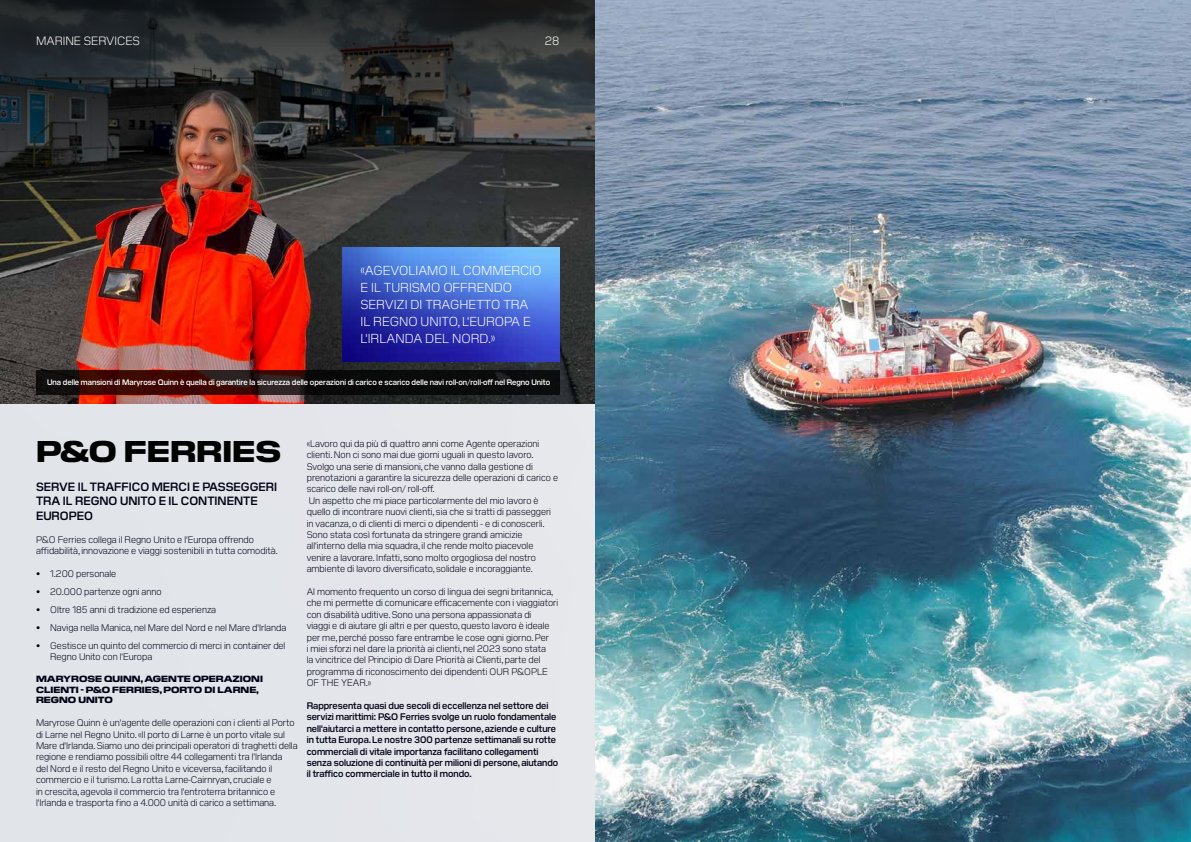
<style>
.page{position:relative;width:1191px;height:842px;background:#e2e5e9}
.page>*{position:absolute;margin:0;border:0;box-sizing:border-box;transform-origin:0 0}
.t1{font:800 30px "Pilat Wide";color:#000101}
.t2{font:300 13px/17px "Pilat";color:#fff}
.t3{font:600 12px/14.4px "Pilat";color:#000014}
.t4{font:300 12px "Pilat";color:#fff}
.t5{font:300 9.5px/11.4px "Pilat";color:#000014}
.t6{font:600 9.5px/11.4px "Pilat";color:#000014}
.t7{font:800 9px/10.8px "Pilat Wide";color:#000014}
.t8{font:600 7.9px "Pilat";color:#fff}
</style>
<div class="page">
<img style="left:0;top:213px;width:595px;height:191px">
<svg style="left:0;top:0;width:595px;height:213px;background:#2d2f30"></svg>
<svg style="left:36px;top:370px;width:523px;height:25px;background:#1e0c0a"></svg>
<img style="left:595px;top:0;width:596px;height:842px">
<img style="left:113px;top:90px;width:157px;height:129px">
<img style="left:342px;top:248px;width:217px;height:113px">
<p class="t4" style="left:36px;top:32px;width:105px">MARINE SERVICES</p>
<p class="t4" style="left:545px;top:32px;width:16px">28</p>
<h2 class="t2" style="left:360px;top:261px;width:182px">«AGEVOLIAMO IL COMMERCIO<br>E IL TURISMO OFFRENDO<br>SERVIZI DI TRAGHETTO TRA<br>IL REGNO UNITO, L'EUROPA E<br>L'IRLANDA DEL NORD.»</h2>
<p class="t8" style="left:47px;top:376px;width:504px">Una delle mansioni di Maryrose Quinn è quella di garantire la sicurezza delle operazioni di carico e scarico delle navi roll-on/roll-off nel Regno Unito</p>
<h1 class="t1" style="left:36px;top:430px;width:247px">P&amp;O FERRIES</h1>
<p class="t3" style="left:36px;top:478px;width:243px">SERVE IL TRAFFICO MERCI E PASSEGGERI<br>TRA IL REGNO UNITO E IL CONTINENTE<br>EUROPEO</p>
<p class="t5" style="left:36px;top:533px;width:243px">P&amp;O Ferries collega il Regno Unito e l'Europa offrendo affidabilità, innovazione e viaggi sostenibili in tutta comodità.</p>
<p class="t5" style="left:36px;top:567px;width:82px">• 1.200 personale</p>
<p class="t5" style="left:36px;top:585px;width:127px">• 20.000 partenze ogni anno</p>
<p class="t5" style="left:36px;top:603px;width:182px">• Oltre 185 anni di tradizione ed esperienza</p>
<p class="t5" style="left:36px;top:621px;width:252px">• Naviga nella Manica, nel Mare del Nord e nel Mare d'Irlanda</p>
<p class="t5" style="left:50px;top:639px;width:237px;text-indent:-14px">• Gestisce un quinto del commercio di merci in container del<br>Regno Unito con l'Europa</p>
<p class="t7" style="left:36px;top:672px;width:228px">MARYROSE QUINN, AGENTE OPERAZIONI<br>CLIENTI - P&amp;O FERRIES, PORTO DI LARNE,<br>REGNO UNITO</p>
<p class="t5" style="left:36px;top:716px;width:263px">Maryrose Quinn è un'agente delle operazioni con i clienti al Porto di Larne nel Regno Unito. «Il porto di Larne è un porto vitale sul Mare d'Irlanda. Siamo uno dei principali operatori di traghetti della regione e rendiamo possibili oltre 44 collegamenti tra l'Irlanda<br>del Nord e il resto del Regno Unito e viceversa, facilitando il commercio e il turismo. La rotta Larne-Cairnryan, cruciale e<br>in crescita, agevola il commercio tra l'entroterra britannico e l'Irlanda e trasporta fino a 4.000 unità di carico a settimana.</p>
<p class="t5" style="left:307px;top:437px;width:253px">«Lavoro qui da più di quattro anni come Agente operazioni clienti. Non ci sono mai due giorni uguali in questo lavoro.<br>Svolgo una serie di mansioni, che vanno dalla gestione di prenotazioni a garantire la sicurezza delle operazioni di carico e scarico delle navi roll-on/ roll-off.<br>Un aspetto che mi piace particolarmente del mio lavoro è quello di incontrare nuovi clienti, sia che si tratti di passeggeri in vacanza, o di clienti di merci o dipendenti - e di conoscerli.<br>Sono stata così fortunata da stringere grandi amicizie all'interno della mia squadra, il che rende molto piacevole venire a lavorare. Infatti, sono molto orgogliosa del nostro ambiente di lavoro diversificato, solidale e incoraggiante.</p>
<p class="t5" style="left:307px;top:585px;width:253px">Al momento frequento un corso di lingua dei segni britannica, che mi permette di comunicare efficacemente con i viaggiatori con disabilità uditive. Sono una persona appassionata di<br>viaggi e di aiutare gli altri e per questo, questo lavoro è ideale per me, perché posso fare entrambe le cose ogni giorno. Per<br>i miei sforzi nel dare la priorità ai clienti, nel 2023 sono stata<br>la vincitrice del Principio di Dare Priorità ai Clienti, parte del programma di riconoscimento dei dipendenti OUR P&amp;OPLE OF THE YEAR.»</p>
<p class="t6" style="left:307px;top:699px;width:253px">Rappresenta quasi due secoli di eccellenza nel settore dei servizi marittimi: P&amp;O Ferries svolge un ruolo fondamentale nell'aiutarci a mettere in contatto persone, aziende e culture in tutta Europa. Le nostre 300 partenze settimanali su rotte commerciali di vitale importanza facilitano collegamenti senza soluzione di continuità per milioni di persone, aiutando il traffico commerciale in tutto il mondo.</p>
</div>
